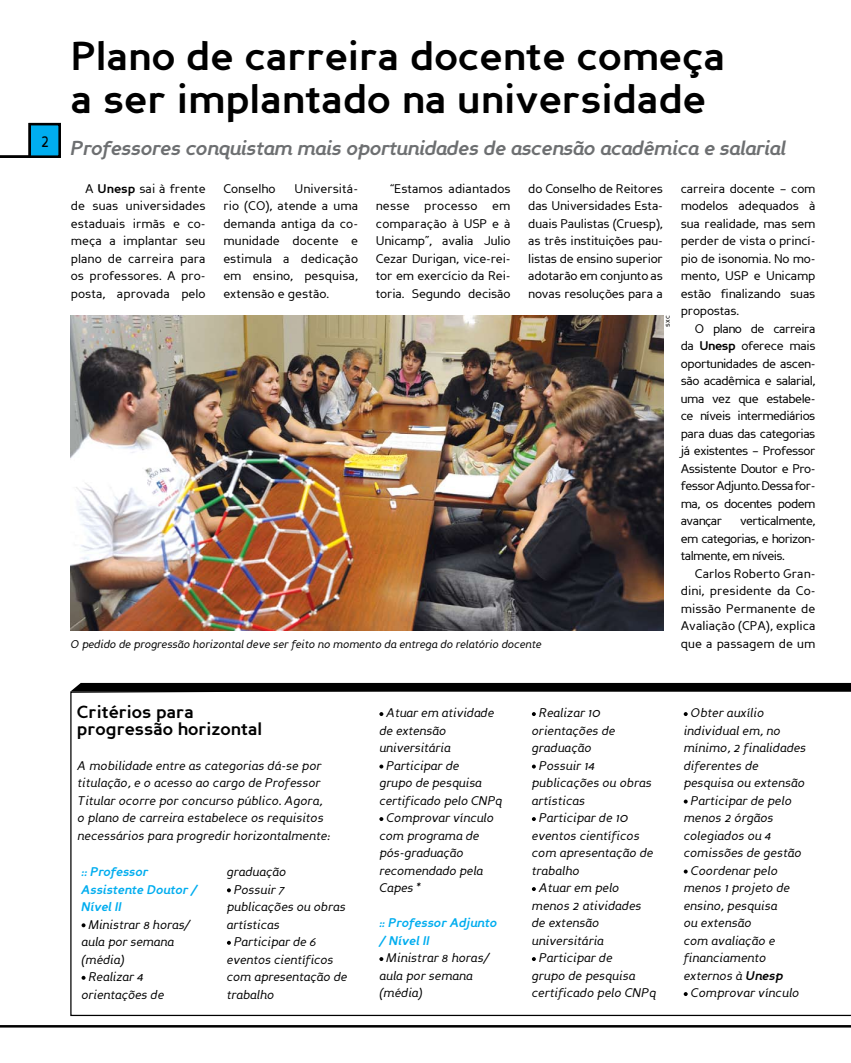
<style>
.page{position:relative;width:851px;height:1063px;background:#fff}
.page>*{position:absolute;margin:0;border:0;box-sizing:border-box;transform-origin:0 0}
.t1{font:700 40px/42.5px "Perspective Sans";color:#000}
.t2{font:italic 700 20px "Perspective Sans";letter-spacing:-.015em;color:#6d6f71}
.t3{font:700 17.5px/17.5px "Perspective Sans";color:#000}
.t4{font:12.5px/17.5px "Perspective Sans";letter-spacing:-.015em;color:#000;text-align:justify}
.t5{font:italic 12.5px/17.5px "Perspective Sans";letter-spacing:.005em;color:#000}
.t6{font:italic 700 12.5px/17.5px "Perspective Sans";color:#00adef}
.t7{font:italic 11.25px "Perspective Sans";letter-spacing:-.005em;color:#000}
.t8{font:7.5px "Perspective Sans";color:#000}
.s1{font-weight:700}
</style>
<div class="page">
<hr style="left:0;top:155px;width:60px;height:3px;background:#000">
<div style="left:30px;top:124px;width:30px;height:33px;background:#00adef"></div>
<div style="left:28px;top:123px;width:33px;height:35px;border:2px solid #000"></div>
<hr style="left:0;top:1025px;width:850px;height:3px;background:#000">
<svg style="left:70px;top:682px;width:780px;height:335px"></svg>
<svg style="left:70px;top:683px;width:780px;height:9px;background:#070707"></svg>
<svg style="left:81px;top:923px;width:4px;height:4px"></svg>
<svg style="left:81px;top:976px;width:4px;height:4px"></svg>
<svg style="left:379px;top:712px;width:4px;height:4px"></svg>
<svg style="left:379px;top:765px;width:4px;height:4px"></svg>
<svg style="left:379px;top:817px;width:4px;height:4px"></svg>
<svg style="left:379px;top:957px;width:4px;height:4px"></svg>
<svg style="left:531px;top:712px;width:4px;height:4px"></svg>
<svg style="left:531px;top:765px;width:4px;height:4px"></svg>
<svg style="left:531px;top:817px;width:4px;height:4px"></svg>
<svg style="left:531px;top:887px;width:4px;height:4px"></svg>
<svg style="left:531px;top:957px;width:4px;height:4px"></svg>
<svg style="left:683px;top:712px;width:4px;height:4px"></svg>
<svg style="left:683px;top:800px;width:4px;height:4px"></svg>
<svg style="left:683px;top:870px;width:4px;height:4px"></svg>
<svg style="left:683px;top:992px;width:4px;height:4px"></svg>
<img style="left:71px;top:315px;width:592px;height:315px">
<svg style="left:227px;top:888px;width:4px;height:4px"></svg>
<svg style="left:227px;top:941px;width:4px;height:4px"></svg>
<h1 class="t1" style="left:71px;top:36px;width:655px">Plano de carreira docente começa a ser implantado na universidade</h1>
<h2 class="t2" style="left:71px;top:137px;width:716px">Professores conquistam mais oportunidades de ascensão acadêmica e salarial</h2>
<p class="t4" style="left:376px;top:180px;width:136px;text-indent:14px">“Estamos adiantados nesse processo em comparação à USP e à Unicamp”, avalia Julio Cezar Durigan, vice-rei&shy;tor em exercício da Rei&shy;toria. Segundo decisão</p>
<p class="t4" style="left:528px;top:180px;width:136px">do Conselho de Reitores das Universidades Esta&shy;duais Paulistas (Cruesp), as três instituições pau&shy;listas de ensino superior adotarão em conjunto as novas resoluções para a</p>
<p class="t4" style="left:680px;top:180px;width:136px">carreira docente – com modelos adequados à sua realidade, mas sem perder de vista o princí&shy;pio de isonomia. No mo&shy;mento, USP e Unicamp estão finalizando suas propostas.</p>
<p class="t4" style="left:680px;top:320px;width:136px;text-indent:14px">O plano de carreira da <span class="s1">Unesp</span> oferece mais oportunidades de ascen&shy;são acadêmica e salarial, uma vez que estabele&shy;ce níveis intermediários para duas das categorias já existentes – Professor Assistente Doutor e Pro&shy;fessor Adjunto. Dessa for&shy;ma, os docentes podem avançar</p>
<p class="t4" style="left:71px;top:180px;width:136px;text-indent:14px">A <span class="s1">Unesp</span> sai à frente de suas universidades estaduais irmãs e co&shy;meça a implantar seu plano de carreira para os professores. A pro&shy;posta, aprovada pelo</p>
<p class="t4" style="left:223px;top:180px;width:136px;text-indent:71px">Universitá&shy;rio (CO), atende a uma demanda antiga da co&shy;munidade docente e estimula a dedicação em ensino, pesquisa, extensão e gestão.</p>
<p class="t4" style="left:223px;top:180px;width:54px">Conselho</p>
<p class="t8" style="left:663px;top:327px;width:13px;rotate:-90deg">sxc</p>
<p class="t4" style="left:680px;top:513px;width:136px;text-indent:59px">verticalmente, em categorias, e horizon&shy;talmente, em níveis.</p>
<p class="t4" style="left:680px;top:565px;width:136px;text-indent:14px">Carlos Roberto Gran&shy;dini, presidente da Co&shy;missão Permanente de Avaliação (CPA), explica que a passagem de um</p>
<p class="t7" style="left:71px;top:638px;width:472px">O pedido de progressão horizontal deve ser feito no momento da entrega do relatório docente</p>
<h3 class="t3" style="left:77px;top:703px;width:187px">Critérios para progressão horizontal</h3>
<p class="t5" style="left:78px;top:757px;width:254px">A mobilidade entre as categorias dá-se por titulação, e o acesso ao cargo de Professor Titular ocorre por concurso público. Agora, o plano de carreira estabelece os requisitos necessários para progredir horizontalmente:</p>
<p class="t6" style="left:81px;top:863px;width:117px">:: Professor<br>Assistente Doutor /<br>Nível II</p>
<p class="t5" style="left:89px;top:916px;width:103px">Ministrar 8 horas/</p>
<p class="t5" style="left:81px;top:933px;width:94px">aula por semana</p>
<p class="t5" style="left:81px;top:951px;width:44px">(média)</p>
<p class="t5" style="left:89px;top:968px;width:57px">Realizar 4</p>
<p class="t5" style="left:81px;top:986px;width:84px">orientações de</p>
<p class="t5" style="left:227px;top:863px;width:61px">graduação</p>
<p class="t5" style="left:234px;top:881px;width:52px">Possuir 7</p>
<p class="t5" style="left:227px;top:898px;width:120px">publicações ou obras</p>
<p class="t5" style="left:227px;top:916px;width:54px">artísticas</p>
<p class="t5" style="left:234px;top:933px;width:84px">Participar de 6</p>
<p class="t5" style="left:227px;top:951px;width:108px">eventos científicos</p>
<p class="t5" style="left:227px;top:968px;width:122px">com apresentação de</p>
<p class="t5" style="left:227px;top:986px;width:49px">trabalho</p>
<p class="t5" style="left:386px;top:704px;width:109px">Atuar em atividade</p>
<p class="t5" style="left:379px;top:722px;width:68px">de extensão</p>
<p class="t5" style="left:379px;top:739px;width:73px">universitária</p>
<p class="t5" style="left:386px;top:757px;width:74px">Participar de</p>
<p class="t5" style="left:379px;top:774px;width:104px">grupo de pesquisa</p>
<p class="t5" style="left:379px;top:792px;width:124px">certificado pelo CNPq</p>
<p class="t5" style="left:386px;top:809px;width:109px">Comprovar vínculo</p>
<p class="t5" style="left:379px;top:827px;width:101px">com programa de</p>
<p class="t5" style="left:379px;top:844px;width:86px">pós-graduação</p>
<p class="t5" style="left:379px;top:862px;width:105px">recomendado pela</p>
<p class="t5" style="left:379px;top:879px;width:44px">Capes *</p>
<p class="t6" style="left:379px;top:914px;width:119px">:: Professor Adjunto / Nível II</p>
<p class="t5" style="left:379px;top:949px;width:111px;text-indent:7px">Ministrar 8 horas/ aula por semana (média)</p>
<p class="t5" style="left:539px;top:704px;width:63px">Realizar 10</p>
<p class="t5" style="left:531px;top:722px;width:85px">orientações de</p>
<p class="t5" style="left:531px;top:739px;width:61px">graduação</p>
<p class="t5" style="left:539px;top:757px;width:57px">Possuir 14</p>
<p class="t5" style="left:531px;top:774px;width:121px">publicações ou obras</p>
<p class="t5" style="left:531px;top:792px;width:55px">artísticas</p>
<p class="t5" style="left:539px;top:809px;width:90px">Participar de 10</p>
<p class="t5" style="left:531px;top:827px;width:109px">eventos científicos</p>
<p class="t5" style="left:531px;top:844px;width:123px">com apresentação de</p>
<p class="t5" style="left:531px;top:862px;width:49px">trabalho</p>
<p class="t5" style="left:539px;top:879px;width:82px">Atuar em pelo</p>
<p class="t5" style="left:531px;top:897px;width:111px">menos 2 atividades</p>
<p class="t5" style="left:531px;top:914px;width:69px">de extensão</p>
<p class="t5" style="left:531px;top:932px;width:73px">universitária</p>
<p class="t5" style="left:539px;top:949px;width:75px">Participar de</p>
<p class="t5" style="left:531px;top:967px;width:105px">grupo de pesquisa</p>
<p class="t5" style="left:531px;top:984px;width:126px">certificado pelo CNPq</p>
<p class="t5" style="left:690px;top:704px;width:75px">Obter auxílio</p>
<p class="t5" style="left:683px;top:722px;width:98px">individual em, no</p>
<p class="t5" style="left:683px;top:739px;width:124px">mínimo, 2 finalidades</p>
<p class="t5" style="left:683px;top:757px;width:76px">diferentes de</p>
<p class="t5" style="left:683px;top:774px;width:123px">pesquisa ou extensão</p>
<p class="t5" style="left:690px;top:792px;width:102px">Participar de pelo</p>
<p class="t5" style="left:683px;top:809px;width:91px">menos 2 órgãos</p>
<p class="t5" style="left:683px;top:827px;width:89px">colegiados ou 4</p>
<p class="t5" style="left:683px;top:844px;width:119px">comissões de gestão</p>
<p class="t5" style="left:690px;top:862px;width:88px">Coordenar pelo</p>
<p class="t5" style="left:683px;top:879px;width:108px">menos 1 projeto de</p>
<p class="t5" style="left:683px;top:897px;width:95px">ensino, pesquisa</p>
<p class="t5" style="left:683px;top:914px;width:69px">ou extensão</p>
<p class="t5" style="left:683px;top:932px;width:93px">com avaliação e</p>
<p class="t5" style="left:683px;top:949px;width:84px">financiamento</p>
<p class="t5" style="left:683px;top:967px;width:101px">externos à <span class="s1">Unesp</span></p>
<p class="t5" style="left:690px;top:984px;width:110px">Comprovar vínculo</p>
</div>
